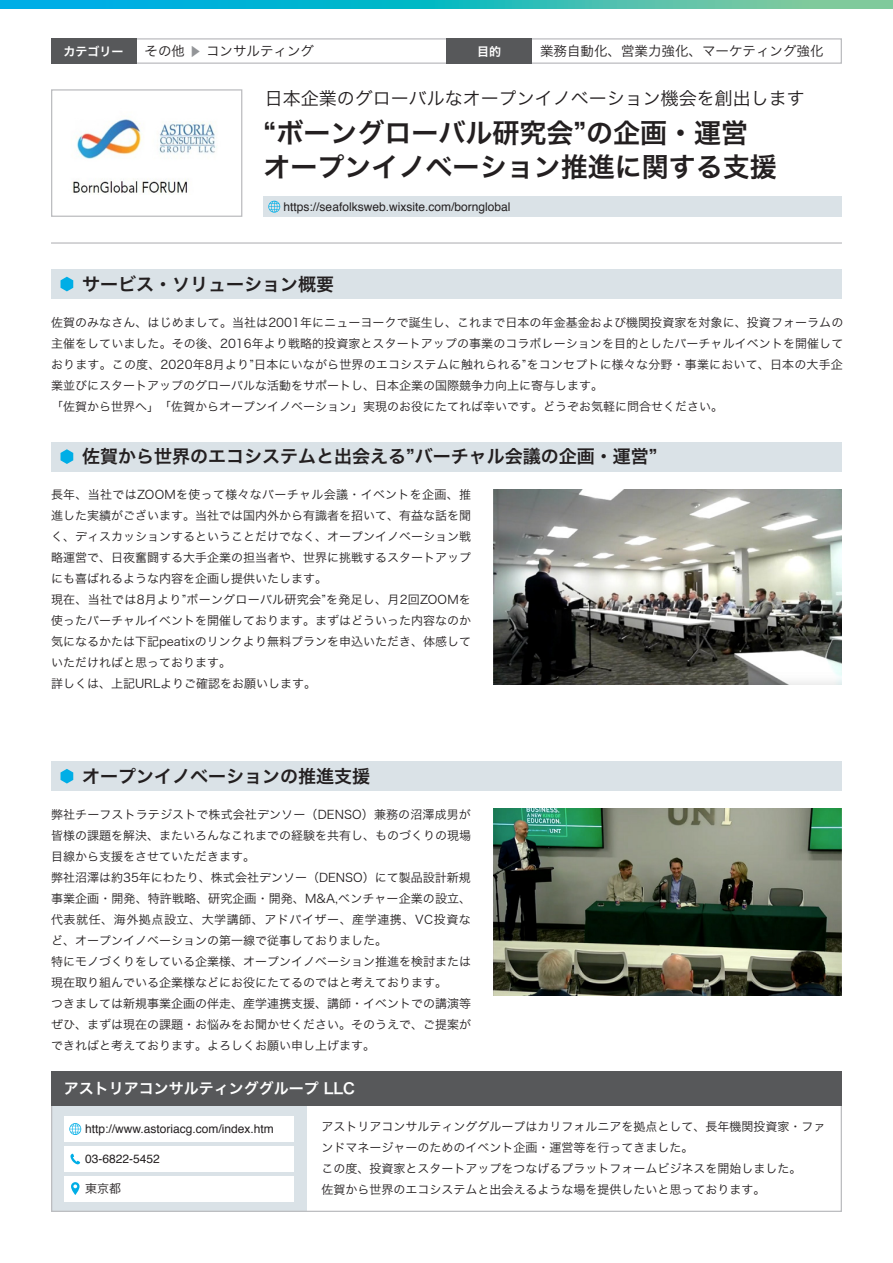
<style>
.page{position:relative;width:893px;height:1263px;background:#fff}
.page>*{position:absolute;margin:0;border:0;box-sizing:border-box;transform-origin:0 0}
.t1{font:27px/34.5px "Hira Kaku Pro N W6";color:#231f20}
.t2{font:18px "Hira Kaku Pro N W6";color:#231f20}
.t3{font:18px "Hira Kaku Pro N W3";color:#231f20}
.t4{font:15px "Hira Kaku Pro N W6";color:#fff}
.t5{font:13.5px "Hira Kaku Pro N W3";color:#231f20}
.t6{font:12px/21px "Hira Kaku Pro N W3";color:#231f20}
.t7{font:12px "Helvetica";color:#231f20}
.t8{font:12px "Hira Kaku Pro N W6";color:#fff}
.s1{font-size:12px;color:#939598}
</style>
<div class="page">
<div style="left:51px;top:1106px;width:255px;height:106px;background:#dae2e7"></div>
<div style="left:64px;top:1116px;width:229px;height:26px;background:#fff"></div>
<div style="left:64px;top:1146px;width:229px;height:25px;background:#fff"></div>
<div style="left:64px;top:1176px;width:229px;height:25px;background:#fff"></div>
<hr style="left:51px;top:242px;width:791px;height:2px;background:#bcbdc0">
<div style="left:51px;top:1071px;width:791px;height:35px;background:#57585a"></div>
<div style="left:51px;top:442px;width:791px;height:29px;background:#dae2e7"></div>
<svg style="left:61px;top:449px;width:12px;height:15px"></svg>
<div style="left:51px;top:761px;width:791px;height:30px;background:#dae2e7"></div>
<svg style="left:61px;top:769px;width:12px;height:14px"></svg>
<svg style="left:0;top:0;width:893px;height:9px;background:#2bbac1"></svg>
<div style="left:51px;top:38px;width:791px;height:26px;border:1px solid #bcbdc0"></div>
<div style="left:51px;top:38px;width:85px;height:26px;background:#57585a"></div>
<div style="left:446px;top:38px;width:85px;height:26px;background:#57585a"></div>
<svg style="left:71px;top:1182px;width:9px;height:13px"></svg>
<svg style="left:70px;top:1153px;width:10px;height:12px"></svg>
<svg style="left:69px;top:1123px;width:12px;height:12px"></svg>
<img style="left:493px;top:808px;width:349px;height:188px">
<img style="left:493px;top:489px;width:349px;height:195px">
<div style="left:51px;top:269px;width:791px;height:30px;background:#dae2e7"></div>
<svg style="left:61px;top:277px;width:12px;height:14px"></svg>
<div style="left:264px;top:196px;width:578px;height:21px;background:#dae2e7"></div>
<svg style="left:268px;top:201px;width:12px;height:12px"></svg>
<img style="left:72px;top:119px;width:145px;height:76px">
<div style="left:51px;top:89px;width:191px;height:128px;border:1px solid #bcbdc0"></div>
<p class="t5" style="left:145px;top:39px;width:171px">その他 <span class="s1">▶</span> コンサルティング</p>
<p class="t5" style="left:540px;top:39px;width:285px">業務自動化、営業力強化、マーケティング強化</p>
<p class="t8" style="left:64px;top:40px;width:61px">カテゴリー</p>
<p class="t8" style="left:477px;top:40px;width:25px">目的</p>
<h2 class="t3" style="left:265px;top:82px;width:541px">日本企業のグローバルなオープンイノベーション機会を創出します</h2>
<h1 class="t1" style="left:264px;top:114px;width:515px">“ボーングローバル研究会”の企画・運営オープンイノベーション推進に関する支援</h1>
<p class="t7" style="left:284px;top:197px;width:228px">https://seafolksweb.wixsite.com/bornglobal</p>
<h2 class="t2" style="left:82px;top:268px;width:253px">サービス・ソリューション概要</h2>
<p class="t6" style="left:51px;top:311px;width:794px">佐賀のみなさん、はじめまして。当社は2001年にニューヨークで誕生し、これまで日本の年金基金および機関投資家を対象に、投資フォーラムの主催をしていました。その後、2016年より戦略的投資家とスタートアップの事業のコラボレーションを目的としたバーチャルイベントを開催しております。この度、2020年8月より”日本にいながら世界のエコシステムに触れられる”をコンセプトに様々な分野・事業において、日本の大手企業並びにスタートアップのグローバルな活動をサポートし、日本企業の国際競争力向上に寄与します。<br>「佐賀から世界へ」「佐賀からオープンイノベーション」実現のお役にたてれば幸いです。どうぞお気軽に問合せください。</p>
<h2 class="t2" style="left:82px;top:440px;width:576px">佐賀から世界のエコシステムと出会える”バーチャル会議の企画・運営”</h2>
<p class="t6" style="left:51px;top:483px;width:422px">長年、当社ではZOOMを使って様々なバーチャル会議・イベントを企画、推進した実績がございます。当社では国内外から有識者を招いて、有益な話を聞く、ディスカッションするということだけでなく、オープンイノベーション戦略運営で、日夜奮闘する大手企業の担当者や、世界に挑戦するスタートアップにも喜ばれるような内容を企画し提供いたします。<br>現在、当社では8月より”ボーングローバル研究会”を発足し、月2回ZOOMを使ったバーチャルイベントを開催しております。まずはどういった内容なのか気になるかたは下記peatixのリンクより無料プランを申込いただき、体感していただければと思っております。<br>詳しくは、上記URLよりご確認をお願いします。</p>
<h2 class="t2" style="left:82px;top:760px;width:289px">オープンイノベーションの推進支援</h2>
<p class="t6" style="left:51px;top:803px;width:422px">弊社チーフストラテジストで株式会社デンソー（DENSO）兼務の沼澤成男が皆様の課題を解決、またいろんなこれまでの経験を共有し、ものづくりの現場目線から支援をさせていただきます。<br>弊社沼澤は約35年にわたり、株式会社デンソー（DENSO）にて製品設計新規事業企画・開発、特許戦略、研究企画・開発、M&amp;A,ベンチャー企業の設立、代表就任、海外拠点設立、大学講師、アドバイザー、産学連携、VC投資など、オープンイノベーションの第一線で従事しておりました。<br>特にモノづくりをしている企業様、オープンイノベーション推進を検討または現在取り組んでいる企業様などにお役にたてるのではと考えております。<br>つきましては新規事業企画の伴走、産学連携支援、講師・イベントでの講演等ぜひ、まずは現在の課題・お悩みをお聞かせください。そのうえで、ご提案ができればと考えております。よろしくお願い申し上げます。</p>
<p class="t4" style="left:64px;top:1075px;width:293px">アストリアコンサルティンググループ LLC</p>
<p class="t7" style="left:85px;top:1120px;width:190px">http://www.astoriacg.com/index.htm</p>
<p class="t7" style="left:85px;top:1150px;width:76px">03-6822-5452</p>
<p class="t6" style="left:85px;top:1177px;width:38px">東京都</p>
<p class="t6" style="left:321px;top:1115px;width:505px">アストリアコンサルティンググループはカリフォルニアを拠点として、長年機関投資家・ファンドマネージャーのためのイベント企画・運営等を行ってきました。<br>この度、投資家とスタートアップをつなげるプラットフォームビジネスを開始しました。<br>佐賀から世界のエコシステムと出会えるような場を提供したいと思っております。</p>
</div>
